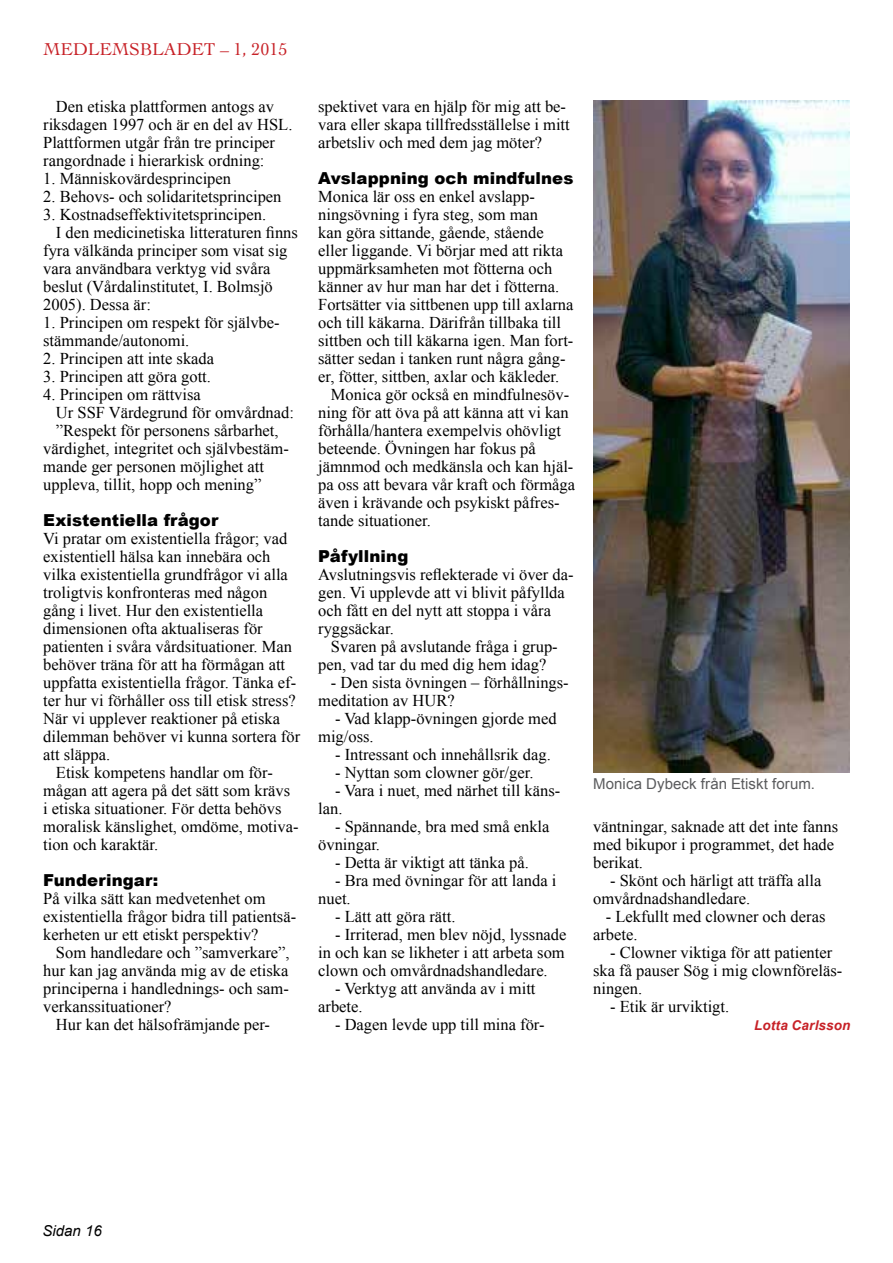
<style>
.page{position:relative;width:893px;height:1263px;background:#fff}
.page>*{position:absolute;margin:0;border:0;box-sizing:border-box;transform-origin:0 0}
.t1{font:18px "Cochin";color:#c72127}
.t2{font:16.5px/18px "Times New Roman";color:#000}
.t3{font:900 16.5px "Arial";letter-spacing:.005em;color:#000}
.t4{font:15px "Arial";letter-spacing:.005em;color:#5a5b5d}
.t5{font:italic 15px "Arial";color:#000}
.t6{font:italic 700 13.5px "Arial";letter-spacing:.01em;color:#c72127}
</style>
<div class="page">
<img style="left:594px;top:100px;width:256px;height:672px">
<p class="t1" style="left:43px;top:37px;width:246px">MEDLEMSBLADET – 1, 2015</p>
<p class="t2" style="left:43px;top:97px;width:251px;text-indent:13px">Den etiska plattformen antogs av riksdagen 1997 och är en del av HSL.<br>Plattformen utgår från tre principer rangordnade i hierarkisk ordning:</p>
<p class="t2" style="left:43px;top:169px;width:189px">1. Människovärdesprincipen</p>
<p class="t2" style="left:43px;top:187px;width:240px">2. Behovs- och solidaritetsprincipen</p>
<p class="t2" style="left:43px;top:205px;width:224px">3. Kostnadseffektivitetsprincipen.</p>
<p class="t2" style="left:56px;top:223px;width:243px">I den medicinetiska litteraturen finns</p>
<p class="t2" style="left:43px;top:241px;width:246px">fyra välkända principer som visat sig</p>
<p class="t2" style="left:43px;top:259px;width:229px">vara användbara verktyg vid svåra</p>
<p class="t2" style="left:43px;top:277px;width:231px">beslut (Vårdalinstitutet, I. Bolmsjö</p>
<p class="t2" style="left:43px;top:295px;width:109px">2005). Dessa är:</p>
<p class="t2" style="left:43px;top:313px;width:238px">1. Principen om respekt för självbe&shy;stämmande/autonomi.</p>
<p class="t2" style="left:43px;top:349px;width:172px">2. Principen att inte skada</p>
<p class="t2" style="left:43px;top:367px;width:169px">3. Principen att göra gott.</p>
<p class="t2" style="left:43px;top:385px;width:159px">4. Principen om rättvisa</p>
<p class="t2" style="left:56px;top:403px;width:240px">Ur SSF Värdegrund för omvårdnad:</p>
<p class="t2" style="left:56px;top:421px;width:224px">”Respekt för personens sårbarhet,</p>
<p class="t2" style="left:43px;top:439px;width:247px">värdighet, integritet och självbestäm-</p>
<p class="t2" style="left:43px;top:457px;width:222px">mande ger personen möjlighet att</p>
<p class="t2" style="left:43px;top:475px;width:220px">uppleva, tillit, hopp och mening”</p>
<p class="t3" style="left:43px;top:508px;width:177px">Existentiella frågor</p>
<p class="t2" style="left:43px;top:529px;width:246px">Vi pratar om existentiella frågor; vad</p>
<p class="t2" style="left:43px;top:547px;width:229px">existentiell hälsa kan innebära och</p>
<p class="t2" style="left:43px;top:565px;width:246px">vilka existentiella grundfrågor vi alla</p>
<p class="t2" style="left:43px;top:583px;width:226px">troligtvis konfronteras med någon</p>
<p class="t2" style="left:43px;top:601px;width:221px">gång i livet. Hur den existentiella</p>
<p class="t2" style="left:43px;top:619px;width:221px">dimensionen ofta aktualiseras för</p>
<p class="t2" style="left:43px;top:637px;width:250px">patienten i svåra vårdsituationer. Man</p>
<p class="t2" style="left:43px;top:655px;width:243px">behöver träna för att ha förmågan att</p>
<p class="t2" style="left:43px;top:673px;width:255px">uppfatta existentiella frågor. Tänka ef-</p>
<p class="t2" style="left:43px;top:691px;width:254px">ter hur vi förhåller oss till etisk stress?</p>
<p class="t2" style="left:43px;top:709px;width:238px">När vi upplever reaktioner på etiska</p>
<p class="t2" style="left:43px;top:727px;width:258px">dilemman behöver vi kunna sortera för</p>
<p class="t2" style="left:43px;top:745px;width:68px">att släppa.</p>
<p class="t2" style="left:56px;top:763px;width:218px">Etisk kompetens handlar om för-</p>
<p class="t2" style="left:43px;top:781px;width:248px">mågan att agera på det sätt som krävs</p>
<p class="t2" style="left:43px;top:799px;width:240px">i etiska situationer. För detta behövs</p>
<p class="t2" style="left:43px;top:817px;width:257px">moralisk känslighet, omdöme, motiva-</p>
<p class="t2" style="left:43px;top:835px;width:117px">tion och karaktär.</p>
<p class="t3" style="left:43px;top:868px;width:117px">Funderingar:</p>
<p class="t2" style="left:43px;top:889px;width:254px">På vilka sätt kan medvetenhet om existentiella frågor bidra till patientsä&shy;kerheten ur ett etiskt perspektiv?</p>
<p class="t2" style="left:43px;top:943px;width:248px;text-align:justify;text-indent:13px">Som handledare och ”samverkare”, hur kan jag använda mig av de etiska principerna i handlednings- och sam&shy;verkanssituationer?</p>
<p class="t2" style="left:56px;top:1015px;width:216px">Hur kan det hälsofrämjande per-</p>
<p class="t2" style="left:318px;top:97px;width:253px">spektivet vara en hjälp för mig att be&shy;vara eller skapa tillfredsställelse i mitt arbetsliv och med dem jag möter?</p>
<p class="t3" style="left:318px;top:166px;width:257px">Avslappning och mindfulnes</p>
<p class="t2" style="left:318px;top:187px;width:218px">Monica lär oss en enkel avslapp-</p>
<p class="t2" style="left:318px;top:205px;width:221px">ningsövning i fyra steg, som man</p>
<p class="t2" style="left:318px;top:223px;width:227px">kan göra sittande, gående, stående</p>
<p class="t2" style="left:318px;top:241px;width:246px">eller liggande. Vi börjar med att rikta</p>
<p class="t2" style="left:318px;top:259px;width:236px">uppmärksamheten mot fötterna och</p>
<p class="t2" style="left:318px;top:277px;width:243px">känner av hur man har det i fötterna.</p>
<p class="t2" style="left:318px;top:295px;width:257px">Fortsätter via sittbenen upp till axlarna</p>
<p class="t2" style="left:318px;top:313px;width:244px">och till käkarna. Därifrån tillbaka till</p>
<p class="t2" style="left:318px;top:331px;width:257px">sittben och till käkarna igen. Man fort-</p>
<p class="t2" style="left:318px;top:349px;width:249px">sätter sedan i tanken runt några gång-</p>
<p class="t2" style="left:318px;top:367px;width:243px">er, fötter, sittben, axlar och käkleder.</p>
<p class="t2" style="left:331px;top:385px;width:240px">Monica gör också en mindfulnesöv-</p>
<p class="t2" style="left:318px;top:403px;width:252px">ning för att öva på att känna att vi kan</p>
<p class="t2" style="left:318px;top:421px;width:244px">förhålla/hantera exempelvis ohövligt</p>
<p class="t2" style="left:318px;top:439px;width:219px">beteende. Övningen har fokus på</p>
<p class="t2" style="left:318px;top:457px;width:257px">jämnmod och medkänsla och kan hjäl-</p>
<p class="t2" style="left:318px;top:475px;width:258px">pa oss att bevara vår kraft och förmåga</p>
<p class="t2" style="left:318px;top:493px;width:243px">även i krävande och psykiskt påfres-</p>
<p class="t2" style="left:318px;top:511px;width:114px">tande situationer.</p>
<p class="t3" style="left:318px;top:544px;width:92px">Påfyllning</p>
<p class="t2" style="left:318px;top:565px;width:257px">Avslutningsvis reflekterade vi över da&shy;gen. Vi upplevde att vi blivit påfyllda och fått en del nytt att stoppa i våra ryggsäckar.</p>
<p class="t2" style="left:318px;top:637px;width:241px;text-indent:13px">Svaren på avslutande fråga i grup&shy;pen, vad tar du med dig hem idag?</p>
<p class="t2" style="left:318px;top:673px;width:252px;text-indent:13px">- Den sista övningen – förhållnings&shy;meditation av HUR?</p>
<p class="t2" style="left:318px;top:709px;width:240px;text-indent:17px">- Vad klapp-övningen gjorde med mig/oss.</p>
<p class="t2" style="left:335px;top:745px;width:217px">- Intressant och innehållsrik dag.</p>
<p class="t2" style="left:335px;top:763px;width:200px">- Nyttan som clowner gör/ger.</p>
<p class="t2" style="left:318px;top:781px;width:244px;text-indent:17px">- Vara i nuet, med närhet till käns&shy;lan.</p>
<p class="t2" style="left:318px;top:817px;width:233px;text-indent:17px">- Spännande, bra med små enkla övningar.</p>
<p class="t2" style="left:335px;top:853px;width:195px">- Detta är viktigt att tänka på.</p>
<p class="t2" style="left:318px;top:871px;width:240px;text-indent:17px">- Bra med övningar för att landa i nuet.</p>
<p class="t2" style="left:335px;top:907px;width:122px">- Lätt att göra rätt.</p>
<p class="t2" style="left:318px;top:925px;width:250px;text-align:justify;text-indent:17px">- Irriterad, men blev nöjd, lyssnade in och kan se likheter i att arbeta som clown och omvårdnadshandledare.</p>
<p class="t2" style="left:318px;top:979px;width:219px;text-indent:17px">- Verktyg att använda av i mitt arbete.</p>
<p class="t2" style="left:335px;top:1015px;width:211px">- Dagen levde upp till mina för-</p>
<p class="t4" style="left:593px;top:774px;width:223px">Monica Dybeck från Etiskt forum.</p>
<p class="t2" style="left:593px;top:817px;width:246px">väntningar, saknade att det inte fanns med bikupor i programmet, det hade berikat.</p>
<p class="t2" style="left:593px;top:871px;width:230px;text-indent:17px">- Skönt och härligt att träffa alla omvårdnadshandledare.</p>
<p class="t2" style="left:593px;top:907px;width:234px;text-indent:13px">- Lekfullt med clowner och deras arbete.</p>
<p class="t2" style="left:593px;top:943px;width:251px;text-indent:17px">- Clowner viktiga för att patienter ska få pauser Sög i mig clownföreläs&shy;ningen.</p>
<p class="t2" style="left:610px;top:997px;width:121px">- Etik är urviktigt.</p>
<p class="t6" style="left:754px;top:1016px;width:98px">Lotta Carlsson</p>
<p class="t5" style="left:43px;top:1221px;width:61px">Sidan 16</p>
</div>
